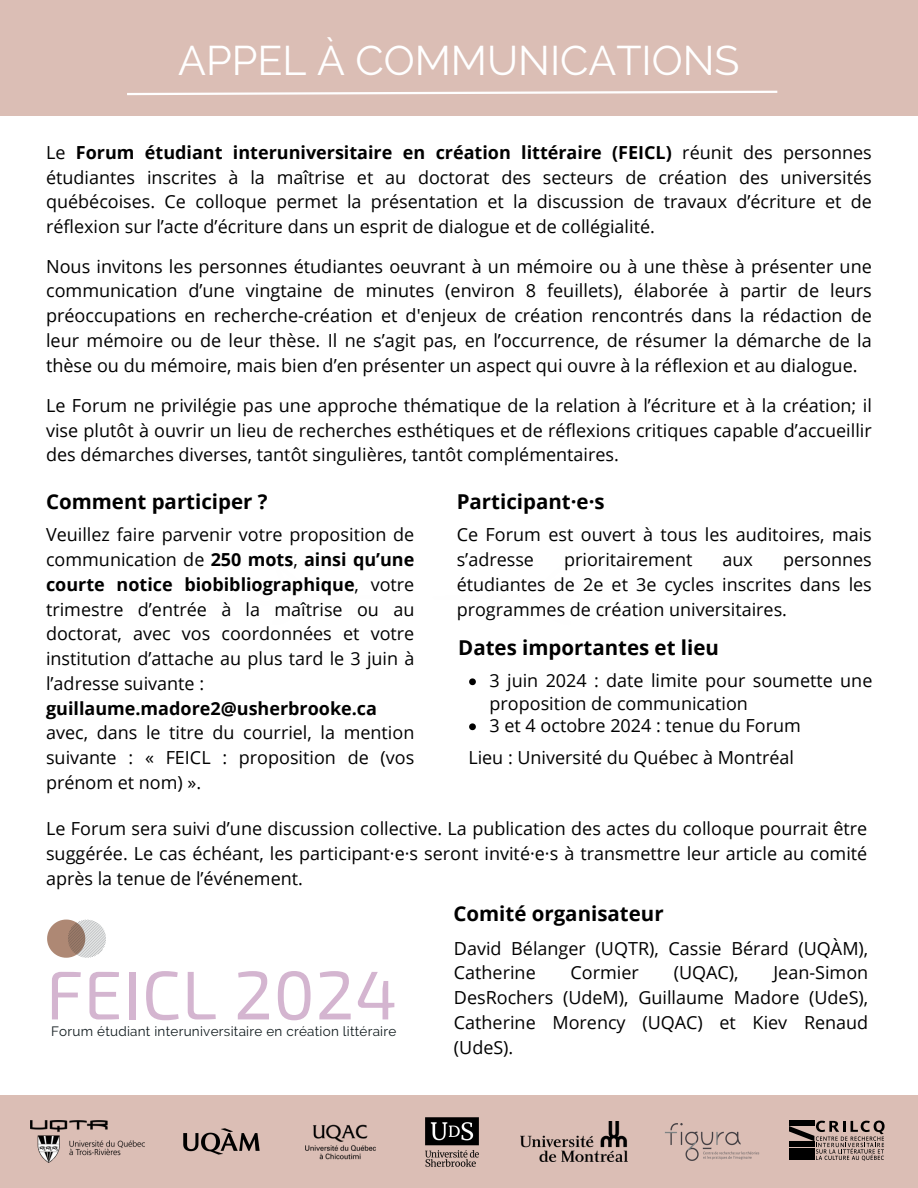
<style>
.page{position:relative;width:918px;height:1188px;background:#fff}
.page>*{position:absolute;margin:0;border:0;box-sizing:border-box;transform-origin:0 0}
.t1{font:68.85px "Exo 2";letter-spacing:.01em;color:#d4b5d0}
.t2{font:41.25px "Raleway";color:#fff}
.t3{font:700 20.55px "Open Sans";color:#000}
.t4{font:18px/24.8px "Open Sans";color:#000;text-align:justify}
.t5{font:13.5px "Raleway";letter-spacing:.02em;color:#111b1e}
.s1{font-weight:700}
</style>
<div class="page">
<div style="left:0;top:1095px;width:918px;height:93px;background:#dbbeb5"></div>
<img style="left:31px;top:1120px;width:114px;height:43px">
<img style="left:183px;top:1129px;width:77px;height:25px">
<img style="left:306px;top:1124px;width:70px;height:36px">
<img style="left:425px;top:1117px;width:54px;height:50px">
<img style="left:521px;top:1121px;width:106px;height:41px">
<svg style="left:789px;top:1121px;width:96px;height:40px"></svg>
<img style="left:664px;top:1123px;width:96px;height:38px">
<div style="left:0;top:0;width:918px;height:116px;background:#dbbeb5"></div>
<svg style="left:127px;top:90px;width:651px;height:6px"></svg>
<svg style="left:47px;top:920px;width:59px;height:38px;background:#c2b1a8"></svg>
<svg style="left:469px;top:678px;width:7px;height:7px"></svg>
<svg style="left:469px;top:723px;width:7px;height:7px"></svg>
<p class="t2" style="left:178px;top:36px;width:563px">APPEL À COMMUNICATIONS</p>
<h4 class="t4" style="left:46px;top:139px;width:827px">Le <span class="s1">Forum étudiant interuniversitaire en création littéraire (FEICL)</span> réunit des personnes étudiantes inscrites à la maîtrise et au doctorat des secteurs de création des universités québécoises. Ce colloque permet la présentation et la discussion de travaux d’écriture et de réflexion sur l’acte d’écriture dans un esprit de dialogue et de collégialité.</h4>
<h3 class="t4" style="left:46px;top:253px;width:827px">Nous invitons les personnes étudiantes oeuvrant à un mémoire ou à une thèse à présenter une communication d’une vingtaine de minutes (environ 8 feuillets), élaborée à partir de leurs préoccupations en recherche-création et d'enjeux de création rencontrés dans la rédaction de leur mémoire ou de leur thèse. Il ne s’agit pas, en l’occurrence, de résumer la démarche de la thèse ou du mémoire, mais bien d’en présenter un aspect qui ouvre à la réflexion et au dialogue.</h3>
<p class="t4" style="left:46px;top:393px;width:827px">Le Forum ne privilégie pas une approche thématique de la relation à l’écriture et à la création; il vise plutôt à ouvrir un lieu de recherches esthétiques et de réflexions critiques capable d’accueillir des démarches diverses, tantôt singulières, tantôt complémentaires.</p>
<p class="t3" style="left:46px;top:487px;width:223px">Comment participer ?</p>
<p class="t4" style="left:46px;top:522px;width:370px;text-align:left">Veuillez faire parvenir votre proposition de communication de <span class="s1">250 mots</span>, <span class="s1">ainsi qu’une courte notice biobibliographique</span>, votre trimestre d’entrée à la maîtrise ou au doctorat, avec vos coordonnées et votre institution d’attache au plus tard le 3 juin à l’adresse suivante : <span class="s1">guillaume.madore2@usherbrooke.ca </span>avec, dans le titre du courriel, la mention suivante : « FEICL : proposition de (vos prénom et nom) ».</p>
<h4 class="t3" style="left:457px;top:487px;width:149px">Participant·e·s</h4>
<p class="t4" style="left:457px;top:522px;width:417px">Ce Forum est ouvert à tous les auditoires, mais s’adresse</p>
<p class="t4" style="left:564px;top:547px;width:130px">prioritairement</p>
<p class="t4" style="left:723px;top:547px;width:32px">aux</p>
<p class="t4" style="left:457px;top:547px;width:417px;text-indent:326px">personnes étudiantes de 2e et 3e cycles inscrites dans les programmes de création universitaires.</p>
<h1 class="t3" style="left:458px;top:633px;width:262px">Dates importantes et lieu</h1>
<p class="t4" style="left:490px;top:669px;width:384px;line-height:22.5px">3 juin 2024 : date limite pour soumette une proposition de communication</p>
<p class="t4" style="left:490px;top:713px;width:313px">3 et 4 octobre 2024 : tenue du Forum</p>
<p class="t4" style="left:468px;top:745px;width:327px">Lieu : Université du Québec à Montréal</p>
<p class="t4" style="left:46px;top:816px;width:823px">Le Forum sera suivi d’une discussion collective. La publication des actes du colloque pourrait être suggérée. Le cas échéant, les participant·e·s seront invité·e·s à transmettre leur article au comité après la tenue de l’événement.</p>
<h4 class="t1" style="left:46px;top:951px;width:353px">FEICL 2024</h4>
<h4 class="t5" style="left:51px;top:1024px;width:347px">Forum étudiant interuniversitaire en création littéraire</h4>
<h4 class="t3" style="left:453px;top:899px;width:212px">Comité organisateur</h4>
<h3 class="t4" style="left:454px;top:935px;width:416px">David Bélanger (UQTR), Cassie Bérard (UQÀM),<br>Catherine</h3>
<h3 class="t4" style="left:454px;top:960px;width:416px;text-indent:320px">Jean-Simon DesRochers (UdeM), Guillaume Madore (UdeS), Catherine Morency (UQAC) et Kiev Renaud (UdeS).</h3>
<h3 class="t4" style="left:571px;top:960px;width:70px">Cormier</h3>
<h3 class="t4" style="left:674px;top:960px;width:66px">(UQAC),</h3>
</div>
